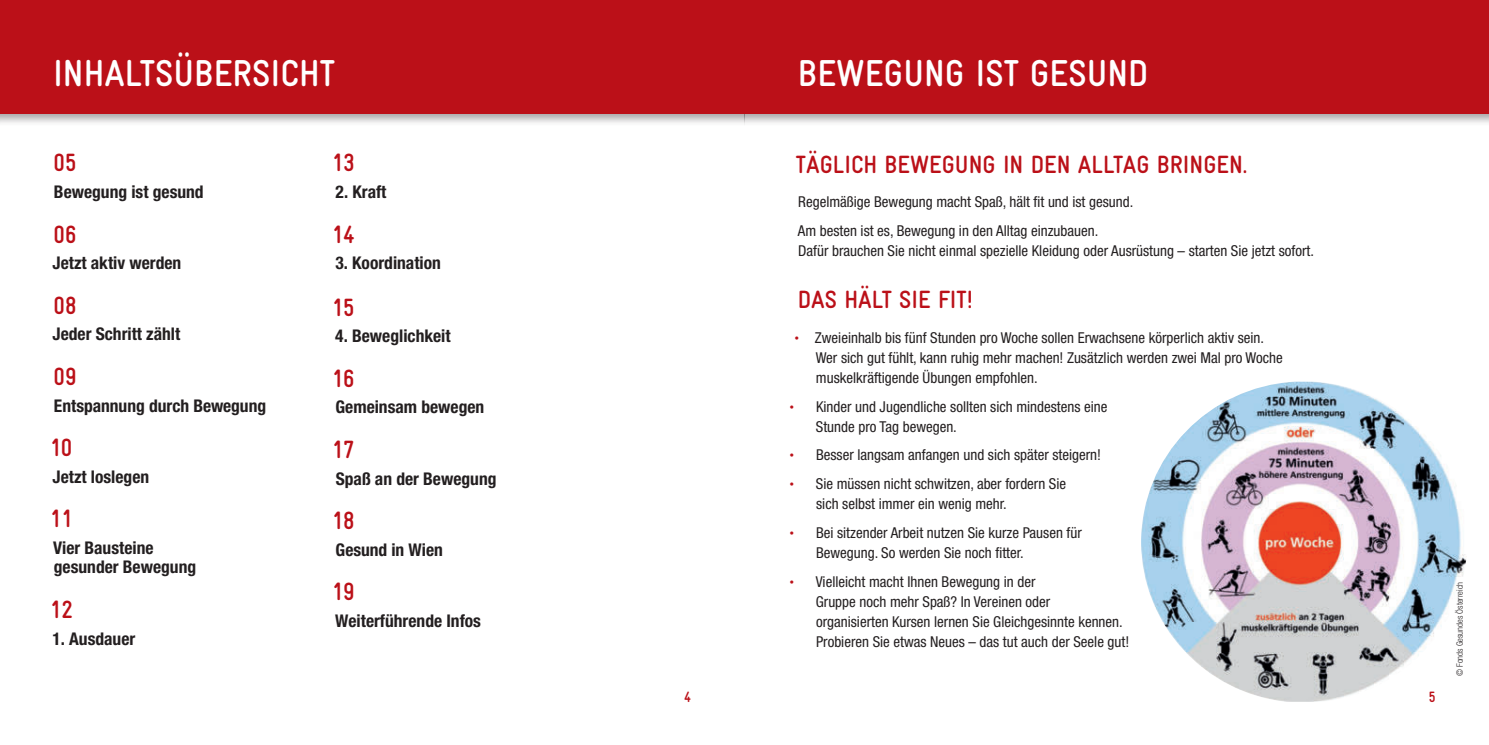
<style>
.page{position:relative;width:1489px;height:745px;background:#fff}
.page>*{position:absolute;margin:0;border:0;box-sizing:border-box;transform-origin:0 0}
.t1{font:700 37.5px "Gravur Condensed";color:#fff}
.t2{font:700 25px "Gravur Condensed";color:#bb1018}
.t3{font:700 condensed 17.5px/19.6px "Helvetica Neue LT Std";color:#231f20}
.t4{font:condensed 15px/20px "Helvetica Neue LT Std";color:#231f20}
.t5{font:700 15px "Gravur Condensed";color:#bb1018}
.t6{font:300 condensed 8.75px "Helvetica Neue LT Std";color:#231f20}
.s1{font-family:"Gravur Condensed";font-weight:700;font-stretch:normal;color:#bb1018}
</style>
<div class="page">
<div style="left:0;top:0;width:744px;height:127px;background:#231f20;opacity:.4"></div>
<div style="left:0;top:0;width:744px;height:113px;background:#bb1018"></div>
<div style="left:744px;top:0;width:744px;height:127px;background:#231f20;opacity:.4"></div>
<div style="left:744px;top:0;width:744px;height:113px;background:#bb1018"></div>
<img style="left:1141px;top:381px;width:325px;height:320px">
<h1 class="t1" style="left:53px;top:52px;width:283px">INHALTSÜBERSICHT</h1>
<h2 class="t2" style="left:54px;top:149px;width:24px">05</h2>
<p class="t3" style="left:54px;top:182px;width:151px">Bewegung ist gesund</p>
<h2 class="t2" style="left:54px;top:220px;width:24px">06</h2>
<p class="t3" style="left:53px;top:253px;width:130px">Jetzt aktiv werden</p>
<h2 class="t2" style="left:54px;top:291px;width:24px">08</h2>
<p class="t3" style="left:53px;top:324px;width:129px">Jeder Schritt zählt</p>
<h2 class="t2" style="left:54px;top:362px;width:24px">09</h2>
<p class="t3" style="left:54px;top:395px;width:214px">Entspannung durch Bewegung</p>
<h2 class="t2" style="left:50px;top:433px;width:23px">10</h2>
<p class="t3" style="left:53px;top:466px;width:98px">Jetzt loslegen</p>
<h2 class="t2" style="left:50px;top:504px;width:24px">11</h2>
<p class="t3" style="left:53px;top:537px;width:145px">Vier Bausteine gesunder Bewegung</p>
<h2 class="t2" style="left:50px;top:595px;width:24px">12</h2>
<p class="t3" style="left:52px;top:628px;width:84px">1. Ausdauer</p>
<h2 class="t2" style="left:332px;top:149px;width:24px">13</h2>
<p class="t3" style="left:335px;top:182px;width:52px">2. Kraft</p>
<h2 class="t2" style="left:332px;top:220px;width:24px">14</h2>
<p class="t3" style="left:335px;top:253px;width:107px">3. Koordination</p>
<h2 class="t2" style="left:332px;top:293px;width:24px">15</h2>
<p class="t3" style="left:335px;top:326px;width:117px">4. Beweglichkeit</p>
<h2 class="t2" style="left:332px;top:364px;width:24px">16</h2>
<p class="t3" style="left:335px;top:397px;width:150px">Gemeinsam bewegen</p>
<h2 class="t2" style="left:332px;top:435px;width:24px">17</h2>
<p class="t3" style="left:336px;top:468px;width:162px">Spaß an der Bewegung</p>
<h2 class="t2" style="left:332px;top:506px;width:24px">18</h2>
<p class="t3" style="left:335px;top:539px;width:109px">Gesund in Wien</p>
<h2 class="t2" style="left:332px;top:577px;width:24px">19</h2>
<p class="t3" style="left:335px;top:610px;width:147px">Weiterführende Infos</p>
<p class="t5" style="left:684px;top:688px;width:9px">4</p>
<h1 class="t1" style="left:797px;top:52px;width:352px">BEWEGUNG IST GESUND</h1>
<h2 class="t2" style="left:795px;top:150px;width:453px">TÄGLICH BEWEGUNG IN DEN ALLTAG BRINGEN.</h2>
<p class="t4" style="left:797px;top:187px;width:337px;line-height:28.9px">Regelmäßige Bewegung macht Spaß, hält fit und ist gesund.<br>Am besten ist es, Bewegung in den Alltag einzubauen.</p>
<p class="t4" style="left:798px;top:241px;width:517px">Dafür brauchen Sie nicht einmal spezielle Kleidung oder Ausrüstung – starten Sie jetzt sofort.</p>
<h2 class="t2" style="left:797px;top:285px;width:177px">DAS HÄLT SIE FIT!</h2>
<p class="t4" style="left:815px;top:327px;width:468px;text-indent:-21px"><span class="s1">•</span> Zweieinhalb bis fünf Stunden pro Woche sollen Erwachsene körperlich aktiv sein.<br>Wer sich gut fühlt, kann ruhig mehr machen! Zusätzlich werden zwei Mal pro Woche muskelkräftigende Übungen empfohlen.</p>
<p class="t4" style="left:815px;top:396px;width:293px;text-indent:-26px"><span class="s1">•</span> Kinder und Jugendliche sollten sich mindestens eine<br>Stunde pro Tag bewegen.</p>
<p class="t4" style="left:789px;top:445px;width:313px"><span class="s1">•</span> Besser langsam anfangen und sich später steigern!</p>
<p class="t4" style="left:816px;top:473px;width:251px;text-indent:-27px"><span class="s1">•</span> Sie müssen nicht schwitzen, aber fordern Sie sich selbst immer ein wenig mehr.</p>
<p class="t4" style="left:816px;top:522px;width:267px;text-indent:-27px"><span class="s1">•</span> Bei sitzender Arbeit nutzen Sie kurze Pausen für<br>Bewegung. So werden Sie noch fitter.</p>
<p class="t4" style="left:815px;top:571px;width:315px;text-indent:-26px"><span class="s1">•</span> Vielleicht macht Ihnen Bewegung in der<br>Gruppe noch mehr Spaß? In Vereinen oder<br>organisierten Kursen lernen Sie Gleichgesinnte kennen.<br>Probieren Sie etwas Neues – das tut auch der Seele gut!</p>
<p class="t5" style="left:1428px;top:688px;width:8px">5</p>
<p class="t6" style="left:1454px;top:676px;width:96px;rotate:-90deg">© Fonds Gesundes Österreich</p>
</div>
